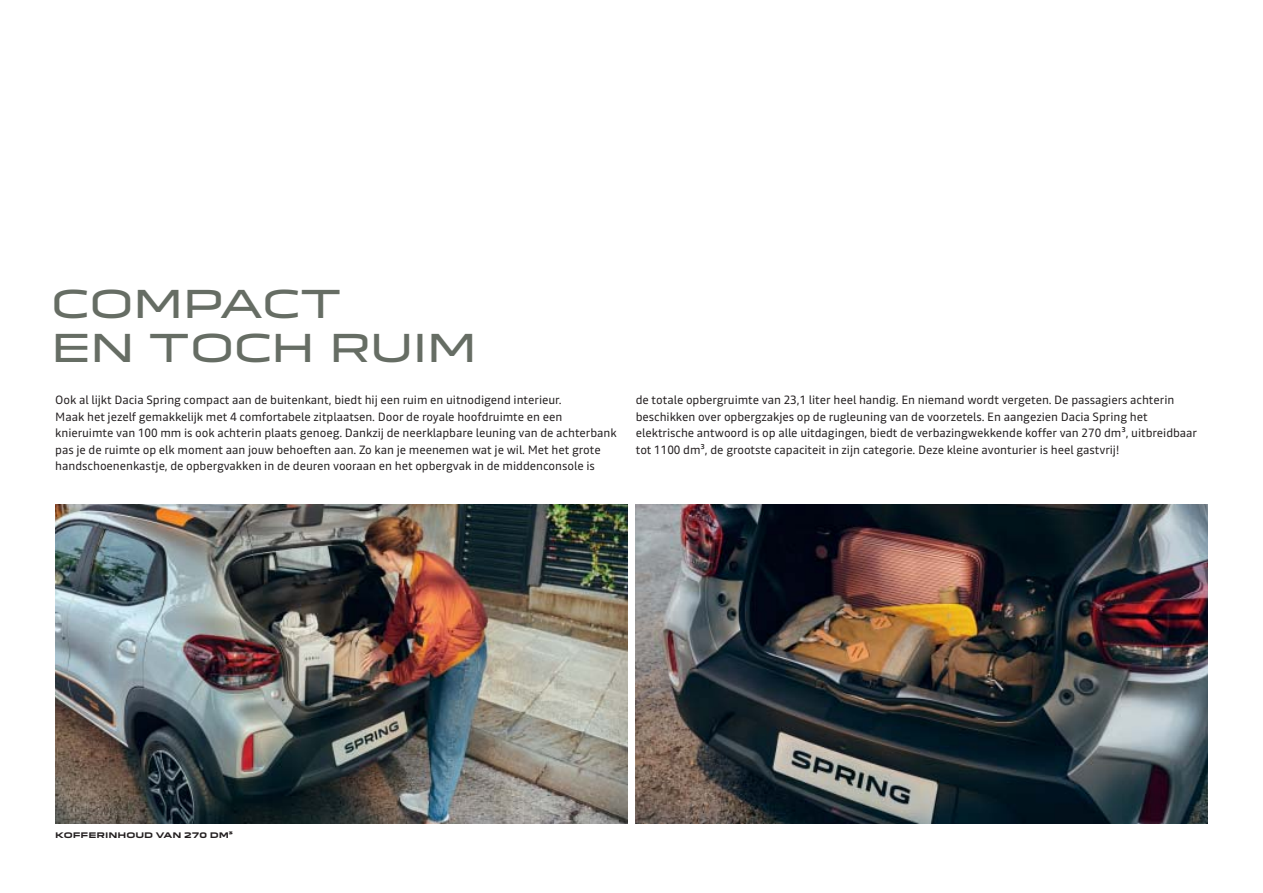
<style>
.page{position:relative;width:1263px;height:893px;background:#fff}
.page>*{position:absolute;margin:0;border:0;box-sizing:border-box;transform-origin:0 0}
.t1{font:37.5px/43.5px "Dacia Block Extended";letter-spacing:-.05em;color:#666d64}
.t2{font:12px/16.5px "Read";letter-spacing:-.005em;color:#231f20}
.t3{font:700 7.5px "Dacia Block Extended";color:#231f20}
</style>
<div class="page">
<img style="left:636px;top:504px;width:572px;height:319px">
<img style="left:55px;top:504px;width:572px;height:319px">
<h1 class="t1" style="left:51px;top:286px;width:429px">COMPACT<br>EN TOCH RUIM</h1>
<p class="t2" style="left:55px;top:393px;width:563px">Ook al lijkt Dacia Spring compact aan de buitenkant, biedt hij een ruim en uitnodigend interieur.<br>Maak het jezelf gemakkelijk met 4 comfortabele zitplaatsen. Door de royale hoofdruimte en een knieruimte van 100 mm is ook achterin plaats genoeg. Dankzij de neerklapbare leuning van de achterbank pas je de ruimte op elk moment aan jouw behoeften aan. Zo kan je meenemen wat je wil. Met het grote handschoenenkastje, de opbergvakken in de deuren vooraan en het opbergvak in de middenconsole is</p>
<p class="t2" style="left:636px;top:393px;width:563px">de totale opbergruimte van 23,1 liter heel handig. En niemand wordt vergeten. De passagiers achterin beschikken over opbergzakjes op de rugleuning van de voorzetels. En aangezien Dacia Spring het elektrische antwoord is op alle uitdagingen, biedt de verbazingwekkende koffer van 270 dm³, uitbreidbaar tot 1100 dm³, de grootste capaciteit in zijn categorie. Deze kleine avonturier is heel gastvrij!</p>
<p class="t3" style="left:55px;top:831px;width:179px">KOFFERINHOUD VAN 270 DM³</p>
</div>
